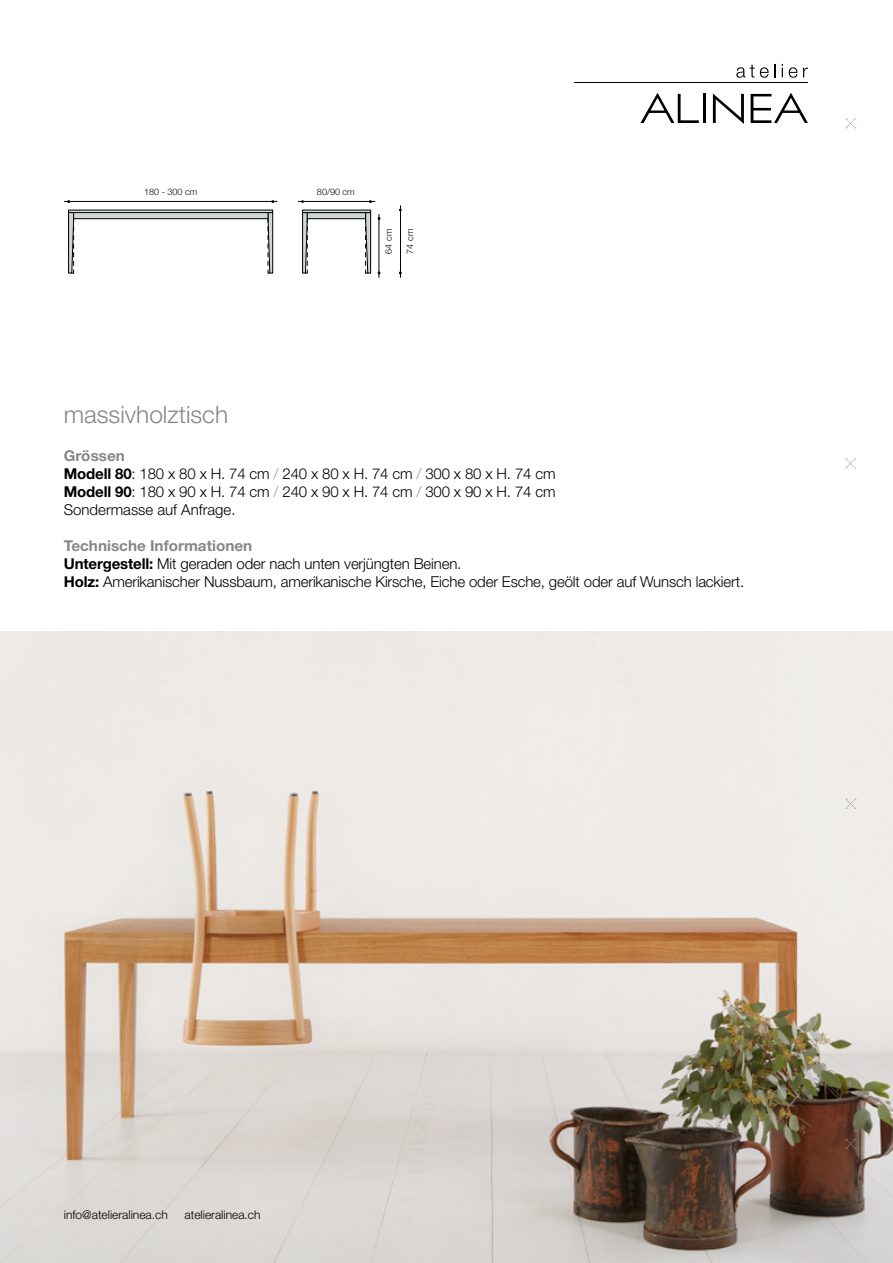
<style>
.page{position:relative;width:893px;height:1263px;background:#fff}
.page>*{position:absolute;margin:0;border:0;box-sizing:border-box;transform-origin:0 0}
.t1{font:300 24px "Helvetica Neue";color:#868786}
.t2{font:300 15px/18px "Helvetica Neue";letter-spacing:-.01em;color:#000}
.t3{font:300 12px "Helvetica Neue";color:#000}
.t4{font:300 9px "Helvetica Neue";color:#000}
.s1{font-weight:700;color:#868786}
.s2{font-weight:700}
.s3{color:#919291}
</style>
<div class="page">
<img style="left:0;top:631px;width:893px;height:632px">
<div style="left:74px;top:213px;width:194px;height:6px;background:#d0d5d5"></div>
<div style="left:73px;top:212px;width:195px;height:7px;border:1px solid #000"></div>
<div style="left:307px;top:213px;width:59px;height:6px;background:#d0d5d5"></div>
<div style="left:307px;top:212px;width:59px;height:7px;border:1px solid #000"></div>
<div style="left:302px;top:210px;width:69px;height:3px;border:1px solid #000"></div>
<svg style="left:68px;top:212px;width:6px;height:62px"></svg>
<svg style="left:268px;top:212px;width:5px;height:62px"></svg>
<svg style="left:302px;top:212px;width:6px;height:62px"></svg>
<svg style="left:365px;top:212px;width:6px;height:62px"></svg>
<hr style="left:64px;top:201px;width:213px;height:1px;background:#000">
<hr style="left:298px;top:201px;width:77px;height:1px;background:#000">
<hr style="left:379px;top:214px;width:1px;height:63px;background:#000">
<hr style="left:400px;top:206px;width:1px;height:71px;background:#000">
<hr style="left:703px;top:94px;width:3px;height:29px;background:#000">
<svg style="left:713px;top:93px;width:31px;height:31px"></svg>
<svg style="left:640px;top:93px;width:59px;height:30px"></svg>
<svg style="left:751px;top:93px;width:57px;height:30px"></svg>
<hr style="left:574px;top:82px;width:234px;height:1px;background:#000">
<svg style="left:736px;top:64px;width:39px;height:14px"></svg>
<svg style="left:782px;top:64px;width:1px;height:13px"></svg>
<svg style="left:789px;top:67px;width:8px;height:11px"></svg>
<svg style="left:803px;top:67px;width:5px;height:10px"></svg>
<svg style="left:845px;top:1139px;width:11px;height:10px"></svg>
<svg style="left:845px;top:799px;width:11px;height:10px"></svg>
<svg style="left:845px;top:459px;width:11px;height:10px"></svg>
<svg style="left:845px;top:118px;width:11px;height:10px"></svg>
<p class="t4" style="left:144px;top:185px;width:55px">180 - 300 cm</p>
<p class="t4" style="left:317px;top:185px;width:39px">80/90 cm</p>
<p class="t4" style="left:381px;top:254px;width:26px;rotate:-90deg">64 cm</p>
<p class="t4" style="left:403px;top:254px;width:26px;rotate:-90deg">74 cm</p>
<h1 class="t1" style="left:64px;top:400px;width:166px">massivholztisch</h1>
<p class="t2" style="left:64px;top:446px;width:493px"><span class="s1">Grössen<br></span><span class="s2">Modell 80</span>: 180 x 80 x H. 74 cm <span class="s3">/</span> 240 x 80 x H. 74 cm <span class="s3">/</span> 300 x 80 x H. 74 cm <span class="s2">Modell 90</span>: 180 x 90 x H. 74 cm <span class="s3">/</span> 240 x 90 x H. 74 cm <span class="s3">/</span> 300 x 90 x H. 74 cm Sondermasse auf Anfrage.</p>
<p class="t2" style="left:64px;top:536px;width:682px"><span class="s1">Technische Informationen<br></span><span class="s2">Untergestell:</span> Mit geraden oder nach unten verjüngten Beinen.<br><span class="s2">Holz:</span> Amerikanischer Nussbaum, amerikanische Kirsche, Eiche oder Esche, geölt oder auf Wunsch lackiert.</p>
<p class="t3" style="left:64px;top:1207px;width:106px">info@atelieralinea.ch</p>
<p class="t3" style="left:185px;top:1207px;width:78px">atelieralinea.ch</p>
</div>
